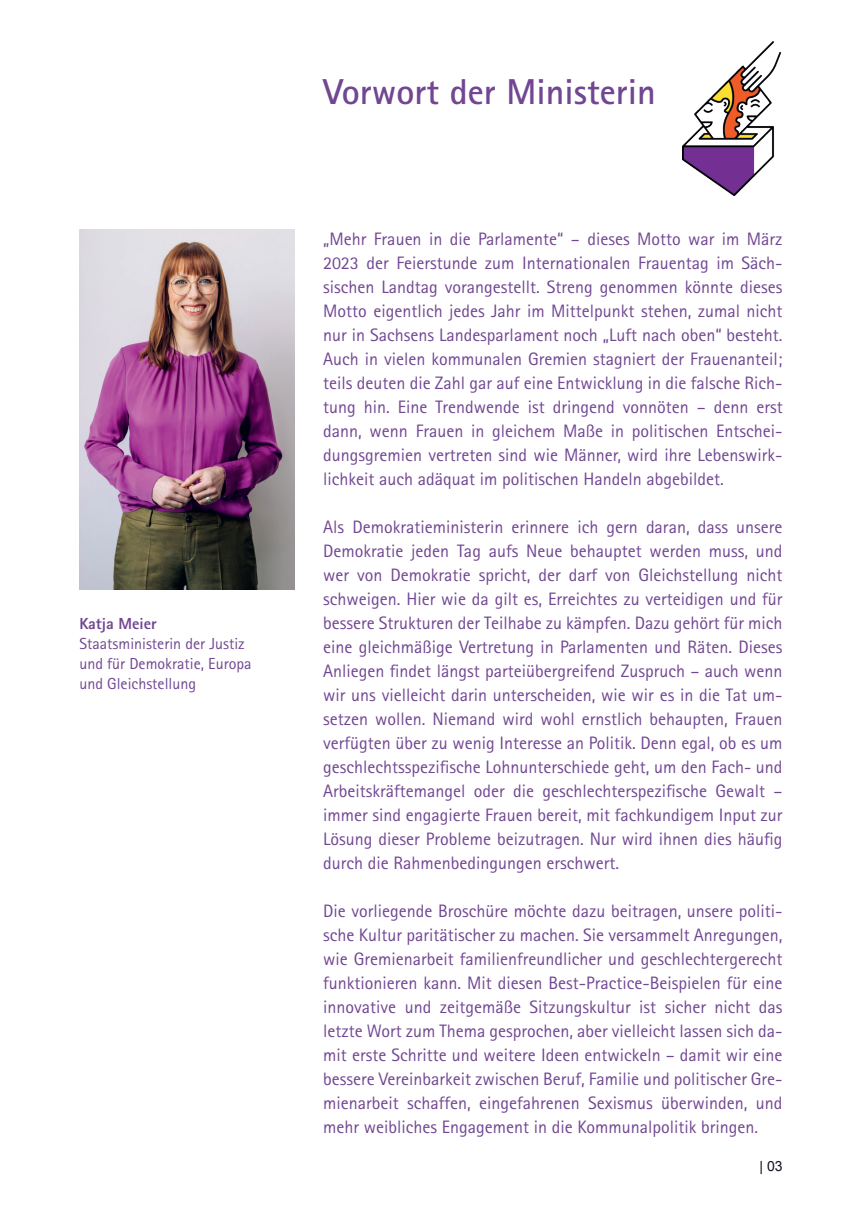
<style>
.page{position:relative;width:862px;height:1214px;background:#fff}
.page>*{position:absolute;margin:0;border:0;box-sizing:border-box;transform-origin:0 0}
.t1{font:700 36px "Rotis Sans Serif Std";color:#714692}
.t2{font:18px/24px "Rotis Sans Serif Std";color:#714692;text-align:justify}
.t3{font:16px/20px "Rotis Sans Serif Std";color:#714692}
.t4{font:800 16px "Rotis Sans Serif Std";color:#714692}
.t5{font:14px "Arial";color:#0f0f1b}
</style>
<div class="page">
<img style="left:682px;top:41px;width:100px;height:154px">
<img style="left:79px;top:230px;width:216px;height:360px">
<p class="t4" style="left:79px;top:613px;width:79px">Katja Meier</p>
<p class="t3" style="left:79px;top:633px;width:174px">Staatsministerin der Justiz und für Demokratie, Europa und Gleichstellung</p>
<h1 class="t1" style="left:323px;top:69px;width:334px">Vorwort der Ministerin</h1>
<p class="t2" style="left:323px;top:226px;width:461px">„Mehr Frauen in die Parlamente“ – dieses Motto war im März 2023 der Feierstunde zum Internationalen Frauentag im Säch&shy;sischen Landtag vorangestellt. Streng genommen könnte dieses Motto eigentlich jedes Jahr im Mittelpunkt stehen, zumal nicht nur in Sachsens Landesparlament noch „Luft nach oben“ besteht.<br>Auch in vielen kommunalen Gremien stagniert der Frauenanteil; teils deuten die Zahl gar auf eine Entwicklung in die falsche Rich&shy;tung hin. Eine Trendwende ist dringend vonnöten – denn erst dann, wenn Frauen in gleichem Maße in politischen Entschei&shy;dungsgremien vertreten sind wie Männer, wird ihre Lebenswirk&shy;lichkeit auch adäquat im politischen Handeln abgebildet.</p>
<p class="t2" style="left:323px;top:514px;width:461px">Als Demokratieministerin erinnere ich gern daran, dass unsere Demokratie jeden Tag aufs Neue behauptet werden muss, und wer von Demokratie spricht, der darf von Gleichstellung nicht schweigen. Hier wie da gilt es, Erreichtes zu verteidigen und für bessere Strukturen der Teilhabe zu kämpfen. Dazu gehört für mich eine gleichmäßige Vertretung in Parlamenten und Räten. Dieses Anliegen findet längst parteiübergreifend Zuspruch – auch wenn wir uns vielleicht darin unterscheiden, wie wir es in die Tat um&shy;setzen wollen. Niemand wird wohl ernstlich behaupten, Frauen verfügten über zu wenig Interesse an Politik. Denn egal, ob es um geschlechtsspezifische Lohnunterschiede geht, um den Fach- und Arbeitskräftemangel oder die geschlechterspezifische Gewalt – immer sind engagierte Frauen bereit, mit fachkundigem Input zur Lösung dieser Probleme beizutragen. Nur wird ihnen dies häufig durch die Rahmenbedingungen erschwert.</p>
<p class="t2" style="left:323px;top:898px;width:461px">Die vorliegende Broschüre möchte dazu beitragen, unsere politi&shy;sche Kultur paritätischer zu machen. Sie versammelt Anregungen, wie Gremienarbeit familienfreundlicher und geschlechtergerecht funktionieren kann. Mit diesen Best-Practice-Beispielen für eine innovative und zeitgemäße Sitzungskultur ist sicher nicht das letzte Wort zum Thema gesprochen, aber vielleicht lassen sich da&shy;mit erste Schritte und weitere Ideen entwickeln – damit wir eine bessere Vereinbarkeit zwischen Beruf, Familie und politischer Gre&shy;mienarbeit schaffen, eingefahrenen Sexismus überwinden, und mehr weibliches Engagement in die Kommunalpolitik bringen.</p>
<p class="t5" style="left:759px;top:1156px;width:25px">| 03</p>
</div>
